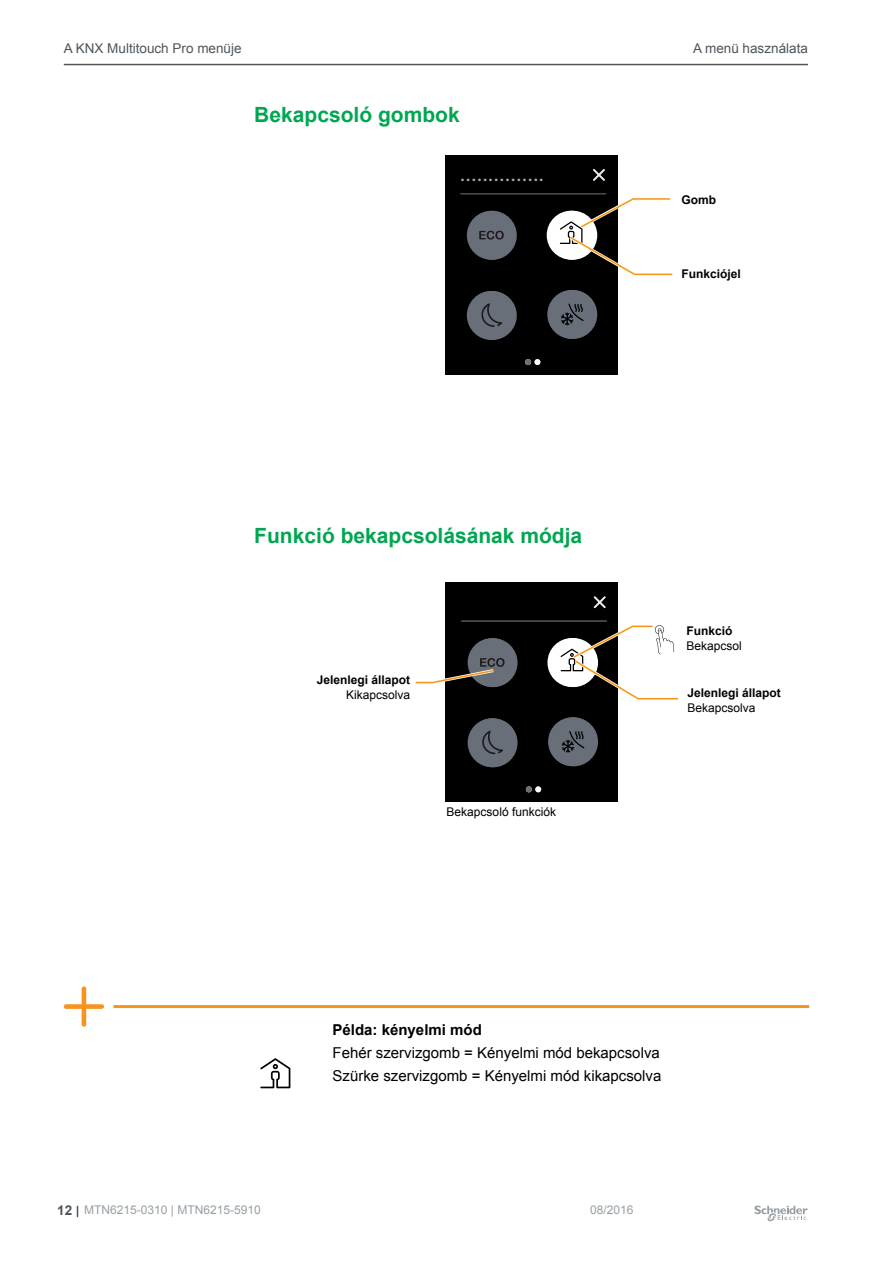
<style>
.page{position:relative;width:893px;height:1263px;background:#fff}
.page>*{position:absolute;margin:0;border:0;box-sizing:border-box;transform-origin:0 0}
.t1{font:700 21px "Arial";color:#00a651}
.t2{font:18px "Arial Rounded MT Bold";color:#a9abaf}
.t3{font:15px/22.2px "Arial";color:#000}
.t4{font:700 15px "Arial";color:#000}
.t5{font:13.5px "Arial";color:#4d555b}
.t6{font:700 12px "Arial";color:#000}
.t7{font:12px "Arial";color:#000}
.t8{font:12px "Arial";color:#979fa4}
.s1{font-weight:700;font-size:13.5px;color:#4d555b}
</style>
<div class="page">
<svg style="left:754px;top:1205px;width:54px;height:17px"></svg>
<hr style="left:64px;top:64px;width:744px;height:1px;background:#4d555b">
<div style="left:445px;top:155px;width:172px;height:220px;background:#000"></div>
<svg style="left:593px;top:169px;width:12px;height:12px"></svg>
<svg style="left:525px;top:359px;width:15px;height:6px"></svg>
<svg style="left:468px;top:291px;width:49px;height:49px"></svg>
<svg style="left:468px;top:211px;width:49px;height:49px"></svg>
<svg style="left:548px;top:290px;width:49px;height:49px"></svg>
<div style="left:467px;top:291px;width:49px;height:49px;background:#686f79;border-radius:50%"></div>
<div style="left:467px;top:211px;width:49px;height:49px;background:#686f79;border-radius:50%"></div>
<svg style="left:479px;top:231px;width:25px;height:9px"></svg>
<div style="left:547px;top:211px;width:49px;height:49px;background:#fff;border-radius:50%"></div>
<svg style="left:481px;top:303px;width:22px;height:24px"></svg>
<div style="left:547px;top:290px;width:49px;height:49px;background:#686f79;border-radius:50%"></div>
<svg style="left:561px;top:304px;width:23px;height:21px"></svg>
<hr style="left:460px;top:193px;width:146px;height:1px;background:#4a4c4f">
<div style="left:446px;top:583px;width:172px;height:219px;background:#000"></div>
<svg style="left:593px;top:596px;width:13px;height:13px"></svg>
<svg style="left:526px;top:786px;width:15px;height:6px"></svg>
<svg style="left:469px;top:718px;width:49px;height:49px"></svg>
<svg style="left:549px;top:717px;width:49px;height:49px"></svg>
<div style="left:468px;top:718px;width:49px;height:49px;background:#686f79;border-radius:50%"></div>
<div style="left:468px;top:638px;width:49px;height:49px;background:#686f79;border-radius:50%"></div>
<div style="left:547px;top:638px;width:49px;height:49px;background:#fff;border-radius:50%"></div>
<svg style="left:482px;top:731px;width:21px;height:23px"></svg>
<div style="left:548px;top:717px;width:49px;height:49px;background:#686f79;border-radius:50%"></div>
<svg style="left:562px;top:731px;width:22px;height:22px"></svg>
<hr style="left:462px;top:620px;width:144px;height:1px;background:#4a4c4f">
<svg style="left:260px;top:1058px;width:30px;height:30px"></svg>
<svg style="left:560px;top:196px;width:113px;height:81px"></svg>
<svg style="left:560px;top:625px;width:118px;height:75px"></svg>
<svg style="left:415px;top:658px;width:90px;height:27px"></svg>
<hr style="left:113px;top:1005px;width:696px;height:3px;background:#f7941e">
<svg style="left:64px;top:986px;width:40px;height:41px"></svg>
<p class="t5" style="left:64px;top:40px;width:179px">A KNX Multitouch Pro menüje</p>
<p class="t5" style="left:693px;top:40px;width:116px">A menü használata</p>
<h1 class="t1" style="left:254px;top:100px;width:207px">Bekapcsoló gombok</h1>
<p class="t2" style="left:460px;top:164px;width:86px">...............</p>
<p class="t6" style="left:681px;top:192px;width:36px">Gomb</p>
<p class="t6" style="left:681px;top:266px;width:61px">Funkciójel</p>
<h1 class="t1" style="left:254px;top:521px;width:329px">Funkció bekapcsolásának módja</h1>
<p class="t6" style="left:317px;top:672px;width:95px">Jelenlegi állapot</p>
<p class="t7" style="left:346px;top:687px;width:66px">Kikapcsolva</p>
<p class="t7" style="left:447px;top:804px;width:111px">Bekapcsoló funkciók</p>
<p class="t6" style="left:686px;top:623px;width:48px">Funkció</p>
<p class="t7" style="left:686px;top:637px;width:57px">Bekapcsol</p>
<p class="t6" style="left:687px;top:685px;width:95px">Jelenlegi állapot</p>
<p class="t7" style="left:687px;top:699px;width:70px">Bekapcsolva</p>
<p class="t4" style="left:333px;top:1020px;width:151px">Példa: kényelmi mód</p>
<p class="t3" style="left:333px;top:1042px;width:330px">Fehér szervizgomb = Kényelmi mód bekapcsolva<br>Szürke szervizgomb = Kényelmi mód kikapcsolva</p>
<p class="t8" style="left:57px;top:1202px;width:205px"><span class="s1">12</span> MTN6215-0310 | MTN6215-5910</p>
<p class="t8" style="left:590px;top:1202px;width:45px">08/2016</p>
</div>
